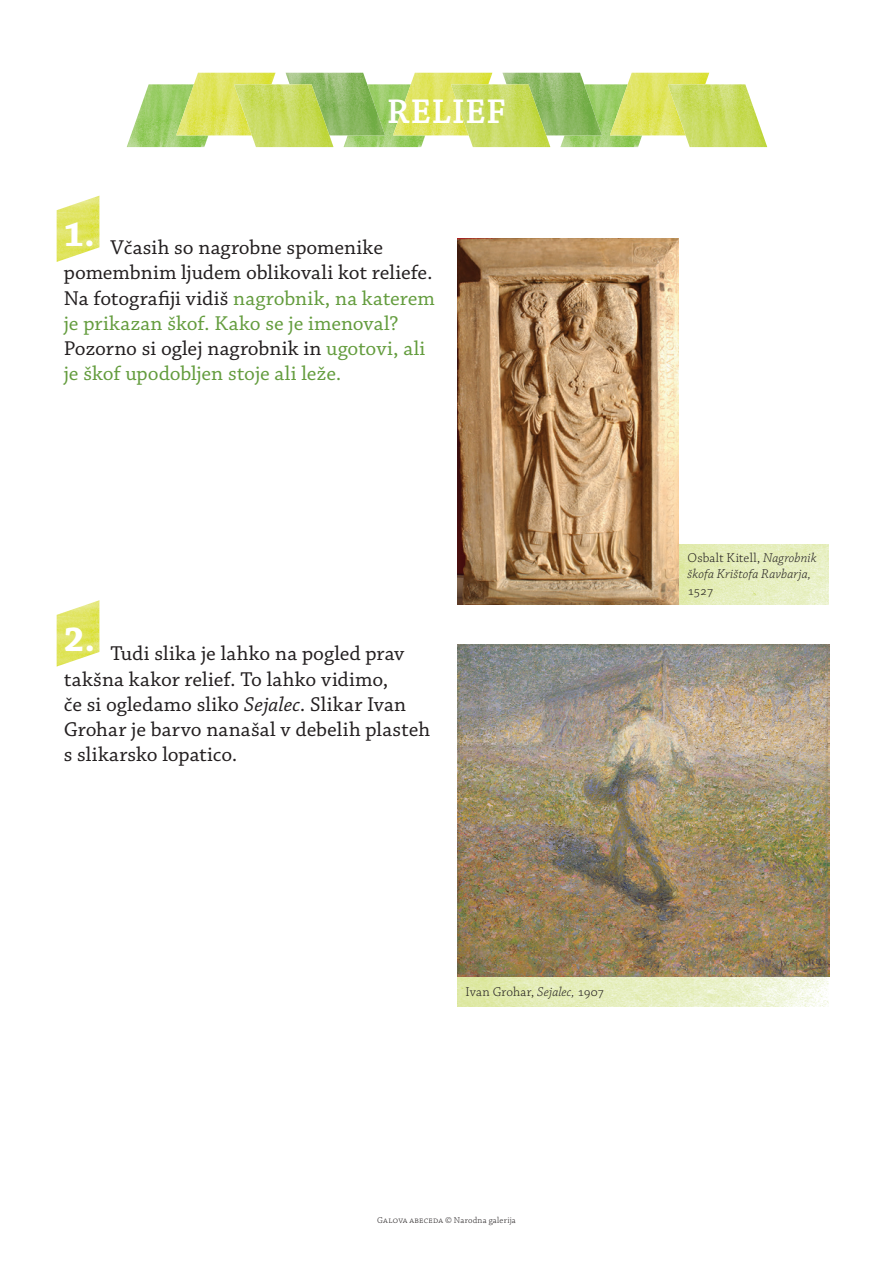
<style>
.page{position:relative;width:893px;height:1263px;background:#fff}
.page>*{position:absolute;margin:0;border:0;box-sizing:border-box;transform-origin:0 0}
.t1{font:36px "Chaparral Pro Semibold Capt";letter-spacing:.005em;color:#fff}
.t2{font:700 36px "Chaparral Pro";color:#fff}
.t3{font:21px/25.2px "Chaparral Pro Capt";color:#231f20}
.t4{font:italic 300 13.5px/16.2px "Chaparral Pro";letter-spacing:.01em;color:#231f20}
.t5{font:300 13.5px "Chaparral Pro";color:#231f20}
.t6{font:300 9px "Chaparral Pro";letter-spacing:.025em;color:#231f20}
.s1{color:#639c3d}
.s2{font-family:"Chaparral Pro It Capt"}
.s3{font-style:normal}
.s4{font-style:italic}
</style>
<div class="page">
<img style="left:57px;top:196px;width:42px;height:66px">
<img style="left:57px;top:600px;width:42px;height:66px">
<svg style="left:127px;top:73px;width:582px;height:74px"></svg>
<img style="left:668px;top:84px;width:99px;height:63px">
<img style="left:679px;top:545px;width:150px;height:59px">
<img style="left:457px;top:645px;width:372px;height:362px">
<img style="left:457px;top:239px;width:222px;height:365px">
<h1 class="t1" style="left:387px;top:90px;width:121px">RELIEF</h1>
<h1 class="t2" style="left:64px;top:214px;width:33px">1.</h1>
<p class="t3" style="left:64px;top:236px;width:373px;text-indent:47px">Včasih so nagrobne spomenike pomembnim ljudem oblikovali kot reliefe.<br>Na fotografiji vidiš <span class="s1">nagrobnik, na katerem je prikazan škof. Kako se je imenoval?<br></span>Pozorno si oglej nagrobnik in <span class="s1">ugotovi, ali je škof upodobljen stoje ali leže.</span></p>
<h1 class="t2" style="left:64px;top:618px;width:33px">2.</h1>
<p class="t3" style="left:64px;top:642px;width:368px;text-indent:47px">Tudi slika je lahko na pogled prav takšna kakor relief. To lahko vidimo,<br>če si ogledamo sliko <span class="s2">Sejalec</span>. Slikar Ivan Grohar je barvo nanašal v debelih plasteh s slikarsko lopatico.</p>
<p class="t4" style="left:688px;top:550px;width:130px"><span class="s3">Osbalt Kitell,</span> Nagrobnik škofa Krištofa Ravbarja,</p>
<p class="t5" style="left:688px;top:583px;width:28px">1527</p>
<p class="t5" style="left:466px;top:985px;width:140px">Ivan Grohar, <span class="s4">Sejalec,</span> 1907</p>
<p class="t6" style="left:377px;top:1215px;width:140px">Galova abeceda © Narodna galerija</p>
</div>
